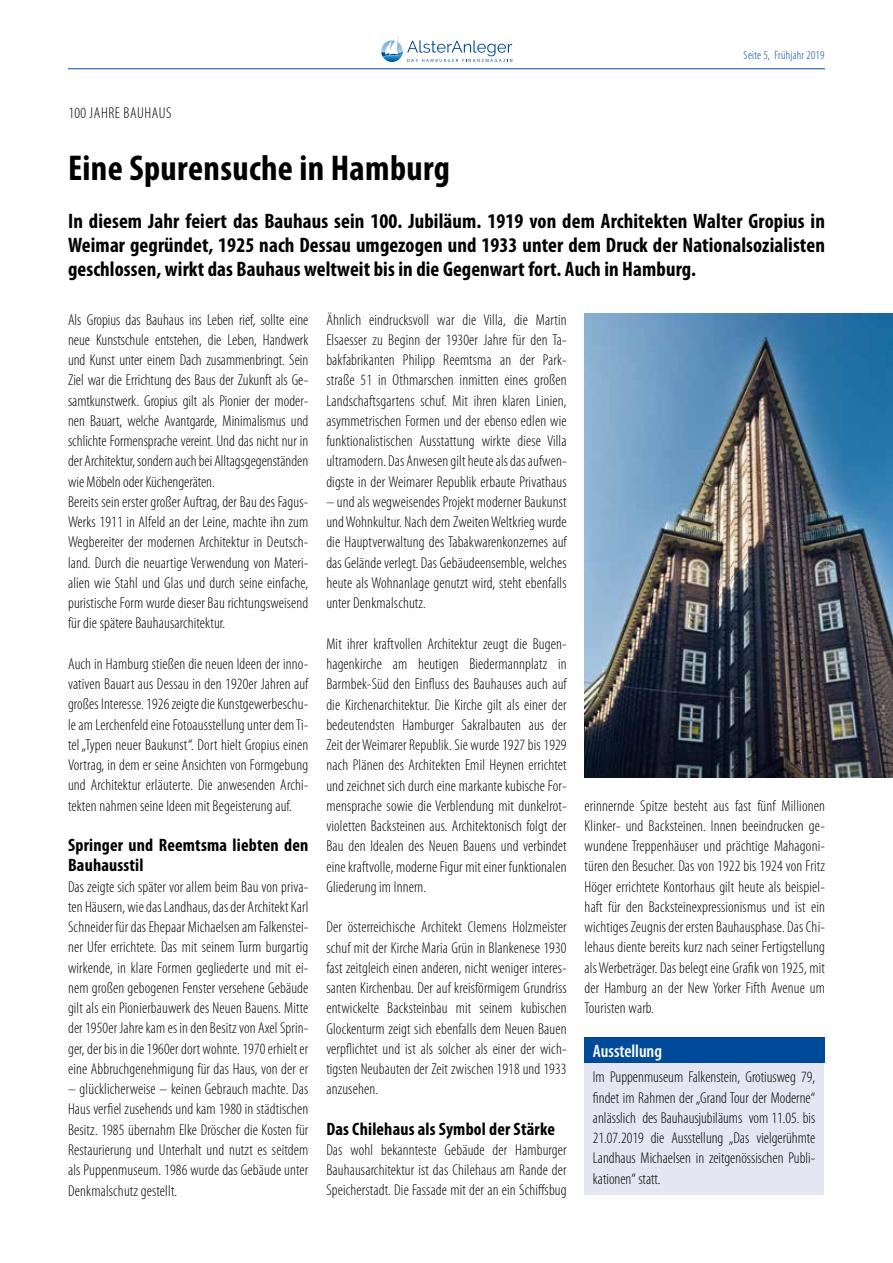
<style>
.page{position:relative;width:893px;height:1263px;background:#fff}
.page>*{position:absolute;margin:0;border:0;box-sizing:border-box;transform-origin:0 0}
.t1{font:700 condensed 36px "Myriad Pro";letter-spacing:.01em;color:#000}
.t2{font:700 condensed 21px/24px "Myriad Pro";letter-spacing:.005em;color:#000;text-align:justify}
.t3{font:700 condensed 18px/20.2px "Myriad Pro";letter-spacing:.01em;color:#000}
.t4{font:600 condensed 18px "Myriad Pro";letter-spacing:-.005em;color:#fff}
.t5{font:300 condensed 15.75px/20.2px "Myriad Pro";letter-spacing:.01em;color:#000;text-align:justify}
.t6{font:300 condensed 15.75px "Myriad Pro";letter-spacing:.04em;color:#000}
.t7{font:300 condensed 12px "Myriad Pro";letter-spacing:.02em;color:#004a99}
</style>
<div class="page">
<hr style="left:68px;top:68px;width:757px;height:1px;background:#004a99">
<svg style="left:381px;top:36px;width:131px;height:26px"></svg>
<img style="left:585px;top:314px;width:308px;height:463px">
<div style="left:584px;top:1050px;width:240px;height:145px;background:#e5e6f3"></div>
<div style="left:584px;top:1037px;width:241px;height:26px;background:#004a99"></div>
<p class="t7" style="left:744px;top:48px;width:82px">Seite 5, Frühjahr 2019</p>
<p class="t6" style="left:68px;top:104px;width:105px">100 JAHRE BAUHAUS</p>
<h1 class="t1" style="left:68px;top:146px;width:383px">Eine Spurensuche in Hamburg</h1>
<p class="t2" style="left:68px;top:209px;width:758px">In diesem Jahr feiert das Bauhaus sein 100. Jubiläum. 1919 von dem Architekten Walter Gropius in Weimar gegründet, 1925 nach Dessau umgezogen und 1933 unter dem Druck der Nationalsozialisten geschlossen, wirkt das Bauhaus weltweit bis in die Gegenwart fort. Auch in Hamburg.</p>
<p class="t5" style="left:68px;top:309px;width:242px;text-align:left">Als Gropius das Bauhaus ins Leben rief, sollte eine neue Kunstschule entstehen, die Leben, Handwerk und Kunst unter einem Dach zusammenbringt. Sein Ziel war die Errichtung des Baus der Zukunft als Ge&shy;samtkunstwerk. Gropius gilt als Pionier der moder&shy;nen Bauart, welche Avantgarde, Minimalismus und schlichte Formensprache vereint. Und das nicht nur in der Architektur, sondern auch bei Alltagsgegenständen wie Möbeln oder Küchengeräten.<br>Bereits sein erster großer Auftrag, der Bau des Fagus-Werks 1911 in Alfeld an der Leine, machte ihn zum Wegbereiter der modernen Architektur in Deutsch&shy;land. Durch die neuartige Verwendung von Materi&shy;alien wie Stahl und Glas und durch seine einfache, puristische Form wurde dieser Bau richtungsweisend für die spätere Bauhausarchitektur.</p>
<p class="t5" style="left:68px;top:653px;width:242px">Auch in Hamburg stießen die neuen Ideen der inno&shy;vativen Bauart aus Dessau in den 1920er Jahren auf großes Interesse. 1926 zeigte die Kunstgewerbeschu&shy;le am Lerchenfeld eine Fotoausstellung unter dem Ti&shy;tel „Typen neuer Baukunst“. Dort hielt Gropius einen Vortrag, in dem er seine Ansichten von Formgebung und Architektur erläuterte. Die anwesenden Archi&shy;tekten nahmen seine Ideen mit Begeisterung auf.</p>
<p class="t3" style="left:68px;top:835px;width:242px">Springer und Reemtsma liebten den<br>Bauhausstil</p>
<p class="t5" style="left:68px;top:876px;width:242px">Das zeigte sich später vor allem beim Bau von priva&shy;ten Häusern, wie das Landhaus, das der Architekt Karl Schneider für das Ehepaar Michaelsen am Falkenstei&shy;ner Ufer errichtete. Das mit seinem Turm burgartig wirkende, in klare Formen gegliederte und mit ei&shy;nem großen gebogenen Fenster versehene Gebäude gilt als ein Pionierbauwerk des Neuen Bauens. Mitte der 1950er Jahre kam es in den Besitz von Axel Sprin&shy;ger, der bis in die 1960er dort wohnte. 1970 erhielt er eine Abbruchgenehmigung für das Haus, von der er</p>
<p class="t5" style="left:68px;top:1079px;width:242px">– glücklicherweise – keinen Gebrauch machte. Das Haus verfiel zusehends und kam 1980 in städtischen Besitz. 1985 übernahm Elke Dröscher die Kosten für Restaurierung und Unterhalt und nutzt es seitdem als Puppenmuseum. 1986 wurde das Gebäude unter Denkmalschutz gestellt.</p>
<p class="t5" style="left:326px;top:309px;width:242px">Ähnlich eindrucksvoll war die Villa, die Martin Elsaesser zu Beginn der 1930er Jahre für den Ta&shy;bakfabrikanten Philipp Reemtsma an der Park&shy;straße 51 in Othmarschen inmitten eines großen Landschaftsgartens schuf. Mit ihren klaren Linien, asymmetrischen Formen und der ebenso edlen wie funktionalistischen Ausstattung wirkte diese Villa ultramodern. Das Anwesen gilt heute als das aufwen&shy;digste in der Weimarer Republik erbaute Privathaus</p>
<p class="t5" style="left:326px;top:491px;width:242px">– und als wegweisendes Projekt moderner Baukunst und Wohnkultur. Nach dem Zweiten Weltkrieg wurde die Hauptverwaltung des Tabakwarenkonzernes auf das Gelände verlegt. Das Gebäudeensemble, welches heute als Wohnanlage genutzt wird, steht ebenfalls unter Denkmalschutz.</p>
<p class="t5" style="left:326px;top:633px;width:242px">Mit ihrer kraftvollen Architektur zeugt die Bugen&shy;hagenkirche am heutigen Biedermannplatz in Barmbek-Süd den Einfluss des Bauhauses auch auf die Kirchenarchitektur. Die Kirche gilt als einer der bedeutendsten Hamburger Sakralbauten aus der Zeit der Weimarer Republik. Sie wurde 1927 bis 1929 nach Plänen des Architekten Emil Heynen errichtet und zeichnet sich durch eine markante kubische For&shy;mensprache sowie die Verblendung mit dunkelrot&shy;violetten Backsteinen aus. Architektonisch folgt der Bau den Idealen des Neuen Bauens und verbindet eine kraftvolle, moderne Figur mit einer funktionalen Gliederung im Innern.</p>
<p class="t5" style="left:326px;top:917px;width:242px">Der österreichische Architekt Clemens Holzmeister schuf mit der Kirche Maria Grün in Blankenese 1930 fast zeitgleich einen anderen, nicht weniger interes&shy;santen Kirchenbau. Der auf kreisförmigem Grundriss entwickelte Backsteinbau mit seinem kubischen Glockenturm zeigt sich ebenfalls dem Neuen Bauen verpflichtet und ist als solcher als einer der wich&shy;tigsten Neubauten der Zeit zwischen 1918 und 1933 anzusehen.</p>
<p class="t3" style="left:326px;top:1118px;width:230px">Das Chilehaus als Symbol der Stärke</p>
<p class="t5" style="left:326px;top:1139px;width:242px">Das wohl bekannteste Gebäude der Hamburger Bauhausarchitektur ist das Chilehaus am Rande der Speicherstadt. Die Fassade mit der an ein Schiffsbug</p>
<p class="t5" style="left:585px;top:795px;width:242px">erinnernde Spitze besteht aus fast fünf Millionen Klinker- und Backsteinen. Innen beeindrucken ge&shy;wundene Treppenhäuser und prächtige Mahagoni&shy;türen den Besucher. Das von 1922 bis 1924 von Fritz Höger errichtete Kontorhaus gilt heute als beispiel&shy;haft für den Backsteinexpressionismus und ist ein wichtiges Zeugnis der ersten Bauhausphase. Das Chi&shy;lehaus diente bereits kurz nach seiner Fertigstellung als Werbeträger. Das belegt eine Grafik von 1925, mit der Hamburg an der New Yorker Fifth Avenue um Touristen warb.</p>
<p class="t4" style="left:593px;top:1040px;width:71px">Ausstellung</p>
<p class="t5" style="left:593px;top:1067px;width:224px">Im Puppenmuseum Falkenstein, Grotiusweg 79, findet im Rahmen der „Grand Tour der Moderne“ anlässlich des Bauhausjubiläums vom 11.05. bis 21.07.2019 die Ausstellung „Das vielgerühmte Landhaus Michaelsen in zeitgenössischen Publi&shy;kationen“ statt.</p>
</div>
